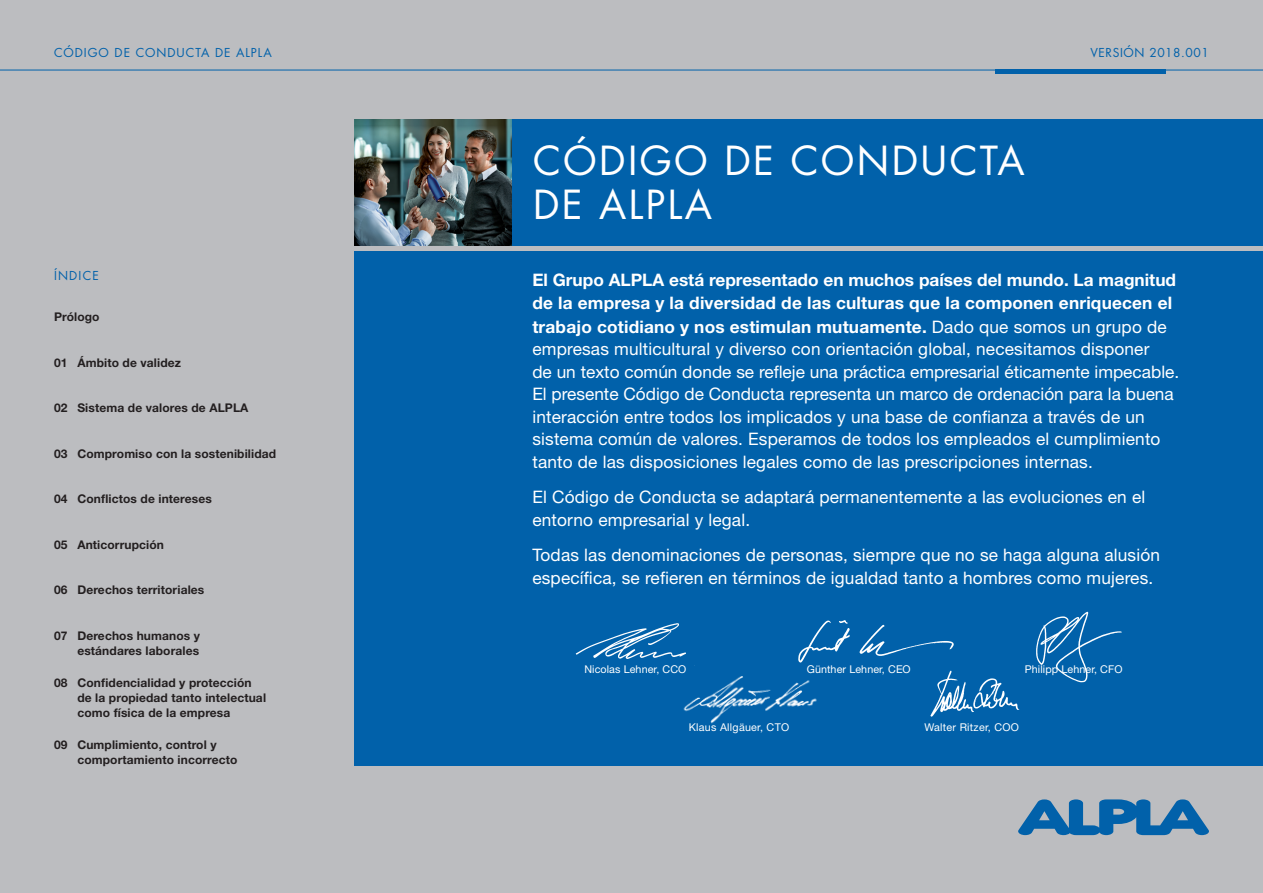
<style>
.page{position:relative;width:1263px;height:893px;background:#bcbdc0}
.page>*{position:absolute;margin:0;border:0;box-sizing:border-box;transform-origin:0 0}
.t1{font:39px/43.5px "Futura Std";letter-spacing:.06em;color:#fff}
.t2{font:17.25px/22.6px "Helvetica Neue LT Std";letter-spacing:.01em;color:#fff}
.t3{font:700 12px/15px "Helvetica Neue LT Std";letter-spacing:.01em;color:#231f20}
.t4{font:12px "Futura Std";letter-spacing:.08em;color:#0161aa}
.t5{font:12px "Futura Std";letter-spacing:.05em;color:#0161aa}
.t6{font:10.65px "Helvetica Neue LT Std";letter-spacing:.01em;color:#fff}
.s1{font-weight:700}
</style>
<div class="page">
<hr style="left:0;top:70px;width:1263px;height:1px;background:#0161aa">
<div style="left:354px;top:119px;width:909px;height:126px;background:#0161aa"></div>
<div style="left:354px;top:251px;width:909px;height:515px;background:#0161aa"></div>
<hr style="left:996px;top:70px;width:170px;height:4px;background:#0161aa">
<svg style="left:1018px;top:799px;width:191px;height:36px"></svg>
<img style="left:354px;top:119px;width:157px;height:126px">
<img style="left:798px;top:620px;width:156px;height:43px">
<img style="left:914px;top:662px;width:106px;height:55px">
<img style="left:683px;top:676px;width:134px;height:48px">
<img style="left:575px;top:623px;width:120px;height:43px">
<img style="left:1036px;top:611px;width:86px;height:72px">
<p class="t4" style="left:54px;top:45px;width:219px">CÓDIGO DE CONDUCTA DE ALPLA</p>
<p class="t5" style="left:1090px;top:45px;width:120px">VERSIÓN 2018.001</p>
<p class="t4" style="left:54px;top:268px;width:46px">ÍNDICE</p>
<p class="t3" style="left:54px;top:309px;width:47px">Prólogo</p>
<p class="t3" style="left:54px;top:355px;width:129px">01 Ámbito de validez</p>
<p class="t3" style="left:54px;top:400px;width:196px">02 Sistema de valores de ALPLA</p>
<p class="t3" style="left:54px;top:446px;width:224px">03 Compromiso con la sostenibilidad</p>
<p class="t3" style="left:54px;top:491px;width:159px">04 Conflictos de intereses</p>
<p class="t3" style="left:54px;top:537px;width:112px">05 Anticorrupción</p>
<p class="t3" style="left:54px;top:582px;width:152px">06 Derechos territoriales</p>
<p class="t3" style="left:54px;top:628px;width:148px;text-align:right">07 Derechos humanos y estándares laborales</p>
<p class="t3" style="left:77px;top:675px;width:190px;text-indent:-23px">08 Confidencialidad y protección de la propiedad tanto intelectual como física de la empresa</p>
<p class="t3" style="left:77px;top:737px;width:162px;text-indent:-23px">09 Cumplimiento, control y comportamiento incorrecto</p>
<h1 class="t1" style="left:533px;top:140px;width:493px">CÓDIGO DE CONDUCTA<br>DE ALPLA</h1>
<p class="t2" style="left:532px;top:268px;width:648px"><span class="s1">El Grupo ALPLA está representado en muchos países del mundo. La magnitud de la empresa y la diversidad de las culturas que la componen enriquecen el trabajo cotidiano y nos estimulan mutuamente.</span> Dado que somos un grupo de empresas multicultural y diverso con orientación global, necesitamos disponer<br>de un texto común donde se refleje una práctica empresarial éticamente impecable.<br>El presente Código de Conducta representa un marco de ordenación para la buena interacción entre todos los implicados y una base de confianza a través de un sistema común de valores. Esperamos de todos los empleados el cumplimiento tanto de las disposiciones legales como de las prescripciones internas.</p>
<p class="t2" style="left:532px;top:486px;width:614px">El Código de Conducta se adaptará permanentemente a las evoluciones en el entorno empresarial y legal.</p>
<p class="t2" style="left:532px;top:544px;width:629px">Todas las denominaciones de personas, siempre que no se haga alguna alusión específica, se refieren en términos de igualdad tanto a hombres como mujeres.</p>
<p class="t6" style="left:584px;top:663px;width:104px">Nicolas Lehner, CCO</p>
<p class="t6" style="left:807px;top:663px;width:106px">Günther Lehner, CEO</p>
<p class="t6" style="left:1025px;top:663px;width:99px">Philipp Lehner, CFO</p>
<p class="t6" style="left:689px;top:721px;width:102px">Klaus Allgäuer, CTO</p>
<p class="t6" style="left:924px;top:721px;width:96px">Walter Ritzer, COO</p>
</div>
